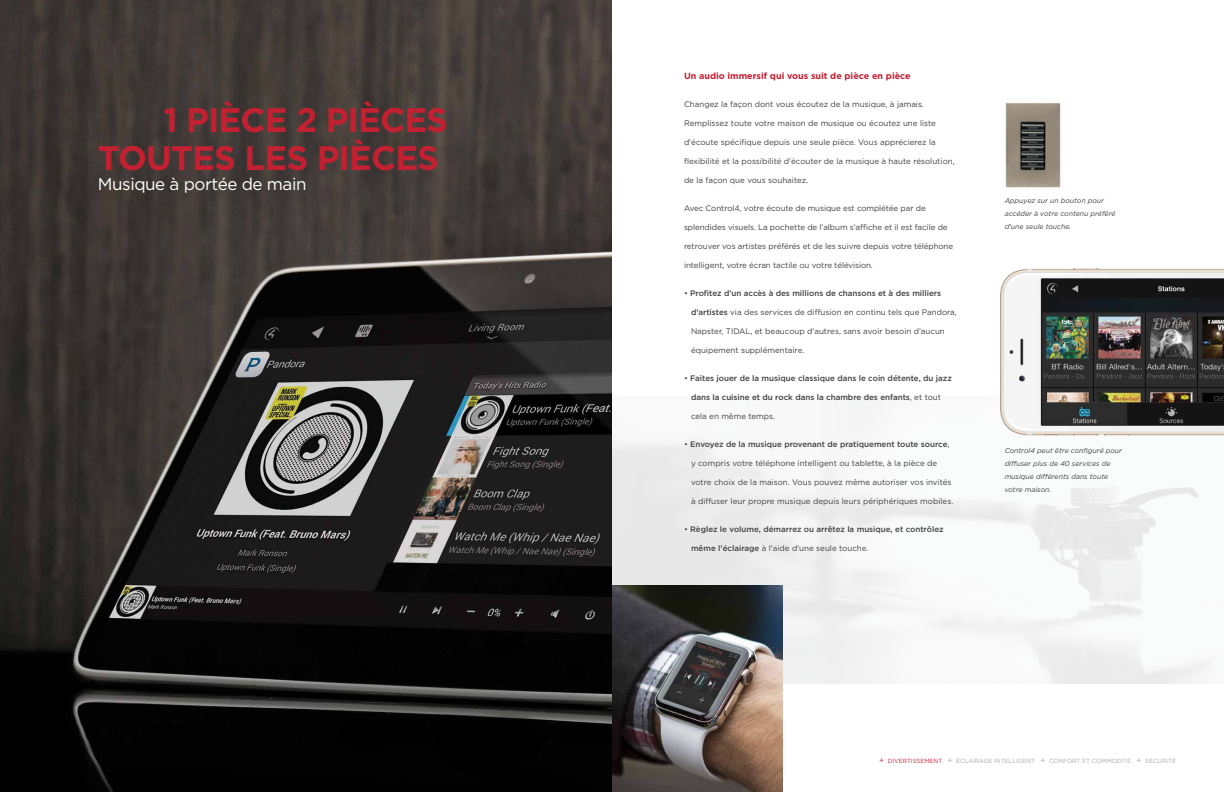
<style>
.page{position:relative;width:1224px;height:792px;background:#fff}
.page>*{position:absolute;margin:0;border:0;box-sizing:border-box;transform-origin:0 0}
.t1{font:700 34px/38px "Gotham";letter-spacing:-.025em;color:#c32032;text-align:right}
.t2{font:17px "Gotham";letter-spacing:-.025em;color:#fff}
.t3{font:700 9px "Gotham";color:#c32032}
.t4{font:8px "Gotham";color:#414042}
.t5{font:500 8px "Gotham";color:#414042}
.t6{font:italic 7px/13px "Gotham";color:#414042}
.t7{font:6px "Gotham";color:#a7a9ac}
.s1{font-weight:400}
.s2{font-weight:500}
.s3{font-size:8px;color:#c32032}
.s4{color:#c32032}
.s5{font-size:8px}
</style>
<div class="page">
<img style="left:612px;top:585px;width:171px;height:207px">
<img style="left:0;top:0;width:612px;height:792px">
<img style="left:993px;top:268px;width:231px;height:184px">
<img style="left:1005px;top:102px;width:56px;height:86px">
<h1 class="t1" style="left:98px;top:101px;width:352px">1 PIÈCE 2 PIÈCES<br>TOUTES LES PIÈCES</h1>
<h2 class="t2" style="left:98px;top:173px;width:210px">Musique à portée de main</h2>
<p class="t3" style="left:684px;top:70px;width:228px">Un audio immersif qui vous suit de pièce en pièce</p>
<p class="t4" style="left:684px;top:99px;width:242px">Changez la façon dont vous écoutez de la musique, à jamais.</p>
<p class="t4" style="left:684px;top:118px;width:254px">Remplissez toute votre maison de musique ou écoutez une liste</p>
<p class="t4" style="left:684px;top:137px;width:253px">d'écoute spécifique depuis une seule pièce. Vous apprécierez la</p>
<p class="t4" style="left:684px;top:156px;width:272px">flexibilité et la possibilité d'écouter de la musique à haute résolution,</p>
<p class="t4" style="left:684px;top:175px;width:126px">de la façon que vous souhaitez.</p>
<p class="t4" style="left:684px;top:203px;width:243px">Avec Control4, votre écoute de musique est complétée par de</p>
<p class="t4" style="left:684px;top:222px;width:265px">splendides visuels. La pochette de l’album s'affiche et il est facile de</p>
<p class="t4" style="left:684px;top:241px;width:271px">retrouver vos artistes préférés et de les suivre depuis votre téléphone</p>
<p class="t4" style="left:684px;top:260px;width:190px">intelligent, votre écran tactile ou votre télévision.</p>
<p class="t5" style="left:684px;top:288px;width:259px"><span class="s1">•</span> Profitez d’un accès à des millions de chansons et à des milliers</p>
<p class="t4" style="left:691px;top:307px;width:267px"><span class="s2">d’artistes</span> via des services de diffusion en continu tels que Pandora,</p>
<p class="t4" style="left:691px;top:326px;width:255px">Napster, TIDAL, et beaucoup d'autres, sans avoir besoin d’aucun</p>
<p class="t4" style="left:691px;top:345px;width:115px">équipement supplémentaire.</p>
<p class="t5" style="left:684px;top:373px;width:269px"><span class="s1">•</span> Faites jouer de la musique classique dans le coin détente, du jazz</p>
<p class="t5" style="left:691px;top:392px;width:252px">dans la cuisine et du rock dans la chambre des enfants<span class="s1">, et tout</span></p>
<p class="t4" style="left:691px;top:411px;width:86px">cela en même temps.</p>
<p class="t5" style="left:684px;top:439px;width:267px"><span class="s1">•</span> Envoyez de la musique provenant de pratiquement toute source<span class="s1">,</span></p>
<p class="t4" style="left:691px;top:458px;width:248px">y compris votre téléphone intelligent ou tablette, à la pièce de</p>
<p class="t4" style="left:691px;top:477px;width:262px">votre choix de la maison. Vous pouvez même autoriser vos invités</p>
<p class="t4" style="left:691px;top:496px;width:264px">à diffuser leur propre musique depuis leurs périphériques mobiles.</p>
<p class="t5" style="left:684px;top:524px;width:261px"><span class="s1">•</span> Règlez le volume, démarrez ou arrêtez la musique, et contrôlez</p>
<p class="t4" style="left:691px;top:543px;width:179px"><span class="s2">même l'éclairage</span> à l'aide d'une seule touche.</p>
<p class="t6" style="left:1005px;top:194px;width:112px">Appuyez sur un bouton pour accéder à votre contenu préféré d'une seule touche.</p>
<p class="t6" style="left:1005px;top:444px;width:119px">Control4 peut être configuré pour diffuser plus de 40 services de musique différents dans toute votre maison.</p>
<p class="t7" style="left:879px;top:757px;width:298px"><span class="s3">+</span> <span class="s4">DIVERTISSEMENT</span> <span class="s5">+</span> ÉCLAIRAGE INTELLIGENT <span class="s5">+</span> CONFORT ET COMMODITÉ <span class="s5">+</span> SÉCURITÉ</p>
</div>
